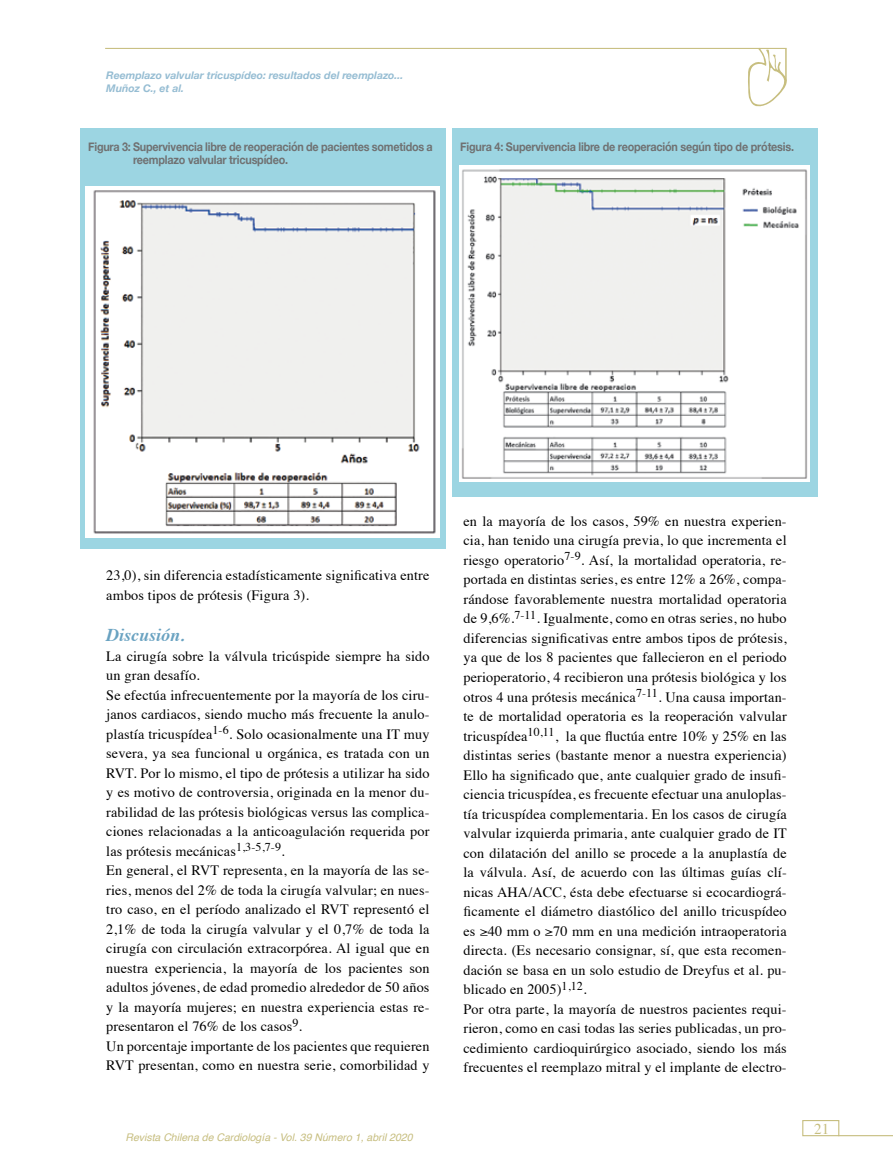
<style>
.page{position:relative;width:893px;height:1170px;background:#fff}
.page>*{position:absolute;margin:0;border:0;box-sizing:border-box;transform-origin:0 0}
.t1{font:italic 700 18px "Times";color:#69a2c1}
.t2{font:15px "Times";color:#c7be80}
.t3{font:14.25px/19.5px "Times";letter-spacing:.01em;color:#000}
.t4{font:700 12px/13.5px "Helvetica Neue";letter-spacing:-.02em;color:#707172;scale:.9 1}
.t5{font:italic 700 10.5px/12.6px "Helvetica Neue";color:#96bdd3}
.t6{font:italic 10.5px "Helvetica";color:#c7be80}
</style>
<div class="page">
<div style="left:802px;top:1119px;width:37px;height:17px;border:1px solid #c7be80"></div>
<hr style="left:838px;top:1134px;width:55px;height:2px;background:#c7be80">
<hr style="left:105px;top:48px;width:682px;height:1px;background:#c7be7f">
<svg style="left:748px;top:48px;width:39px;height:59px"></svg>
<hr style="left:785px;top:49px;width:2px;height:32px;background:#c7be7f">
<div style="left:80px;top:128px;width:365px;height:421px;background:#9cd5e2"></div>
<img style="left:86px;top:186px;width:353px;height:351px">
<div style="left:452px;top:128px;width:365px;height:368px;background:#9cd5e2"></div>
<img style="left:459px;top:166px;width:351px;height:316px">
<p class="t5" style="left:106px;top:70px;width:298px">Reemplazo valvular tricuspídeo: resultados del reemplazo...<br>Muñoz C., et al.</p>
<p class="t4" style="left:133px;top:140px;width:334px;text-indent:-45px">Figura 3: Supervivencia libre de reoperación de pacientes sometidos a reemplazo valvular tricuspídeo.</p>
<p class="t4" style="left:460px;top:140px;width:372px">Figura 4: Supervivencia libre de reoperación según tipo de prótesis.</p>
<p class="t3" style="left:106px;top:564px;width:325px">23,0), sin diferencia estadísticamente significativa entre ambos tipos de prótesis (Figura 3).</p>
<p class="t1" style="left:106px;top:618px;width:80px">Discusión.</p>
<p class="t3" style="left:106px;top:644px;width:325px">La cirugía sobre la válvula tricúspide siempre ha sido un gran desafío.<br>Se efectúa infrecuentemente por la mayoría de los ciru&shy;janos cardiacos, siendo mucho más frecuente la anulo&shy;plastía tricuspídea<sup>1-6</sup>. Solo ocasionalmente una IT muy severa, ya sea funcional u orgánica, es tratada con un RVT. Por lo mismo, el tipo de prótesis a utilizar ha sido y es motivo de controversia, originada en la menor du&shy;rabilidad de las prótesis biológicas versus las complica&shy;ciones relacionadas a la anticoagulación requerida por las prótesis mecánicas<sup>1,3-5,7-9</sup>.<br>En general, el RVT representa, en la mayoría de las se&shy;ries, menos del 2% de toda la cirugía valvular; en nues&shy;tro caso, en el período analizado el RVT representó el 2,1% de toda la cirugía valvular y el 0,7% de toda la cirugía con circulación extracorpórea. Al igual que en nuestra experiencia, la mayoría de los pacientes son adultos jóvenes, de edad promedio alrededor de 50 años y la mayoría mujeres; en nuestra experiencia estas re&shy;presentaron el 76% de los casos<sup>9</sup>.<br>Un porcentaje importante de los pacientes que requieren RVT presentan, como en nuestra serie, comorbilidad y</p>
<p class="t6" style="left:125px;top:1128px;width:289px">Revista Chilena de Cardiología - Vol. 39 Número 1, abril 2020</p>
<p class="t3" style="left:463px;top:510px;width:325px">en la mayoría de los casos, 59% en nuestra experien&shy;cia, han tenido una cirugía previa, lo que incrementa el riesgo operatorio<sup>7-9</sup>. Así, la mortalidad operatoria, re&shy;portada en distintas series, es entre 12% a 26%, compa&shy;rándose favorablemente nuestra mortalidad operatoria de 9,6%.<sup>7-11</sup>. Igualmente, como en otras series, no hubo diferencias significativas entre ambos tipos de prótesis, ya que de los 8 pacientes que fallecieron en el periodo perioperatorio, 4 recibieron una prótesis biológica y los otros 4 una prótesis mecánica<sup>7-11</sup>. Una causa importan&shy;te de mortalidad operatoria es la reoperación valvular tricuspídea<sup>10,11</sup>, la que fluctúa entre 10% y 25% en las distintas series (bastante menor a nuestra experiencia)<br>Ello ha significado que, ante cualquier grado de insufi&shy;ciencia tricuspídea, es frecuente efectuar una anuloplas&shy;tía tricuspídea complementaria. En los casos de cirugía valvular izquierda primaria, ante cualquier grado de IT con dilatación del anillo se procede a la anuplastía de la válvula. Así, de acuerdo con las últimas guías clí&shy;nicas AHA/ACC, ésta debe efectuarse si ecocardiográ&shy;ficamente el diámetro diastólico del anillo tricuspídeo es ≥40 mm o ≥70 mm en una medición intraoperatoria directa. (Es necesario consignar, sí, que esta recomen&shy;dación se basa en un solo estudio de Dreyfus et al. pu&shy;blicado en 2005)<sup>1,12</sup>.<br>Por otra parte, la mayoría de nuestros pacientes requi&shy;rieron, como en casi todas las series publicadas, un pro&shy;cedimiento cardioquirúrgico asociado, siendo los más frecuentes el reemplazo mitral y el implante de electro-</p>
<p class="t2" style="left:814px;top:1115px;width:16px">21</p>
</div>
